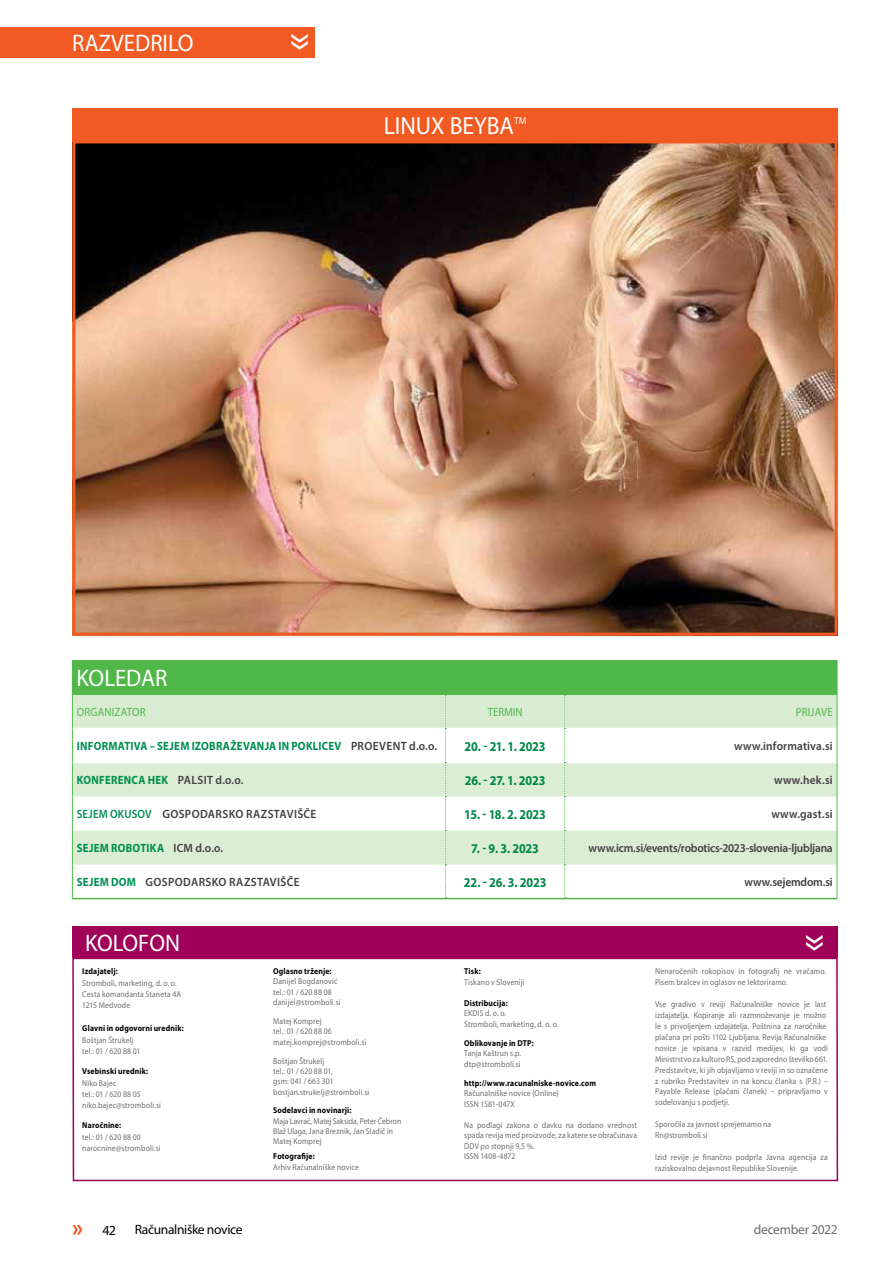
<style>
.page{position:relative;width:893px;height:1263px;background:#fff}
.page>*{position:absolute;margin:0;border:0;box-sizing:border-box;transform-origin:0 0}
.t1{font:45px "Myriad Pro";color:#fff;scale:.95 1}
.t2{font:24.9px "Myriad Pro";color:#fff;scale:.95 1}
.t3{font:700 24.75px "Myriad Pro";color:#f15a22;scale:.95 1}
.t4{font:24px "Myriad Pro";color:#fff;scale:.95 1}
.t5{font:13.95px "Myriad Pro";color:#000}
.t6{font:700 13.5px "Myriad Pro";letter-spacing:-.01em;color:#008847;scale:.9 1}
.t7{font:13.5px "Myriad Pro";letter-spacing:-.025em;color:#000}
.t8{font:13.5px "Myriad Pro";letter-spacing:-.02em;color:#6d6e71}
.t9{font:700 12px "Myriad Pro";letter-spacing:.025em;color:#008f51;scale:.9 1}
.t10{font:600 12px "Myriad Pro";letter-spacing:.01em;color:#414042;scale:.95 1}
.t11{font:600 12px "Myriad Pro";letter-spacing:-.02em;color:#414042;scale:.95 1}
.t12{font:600 12px "Myriad Pro";letter-spacing:.03em;color:#414042;scale:.95 1}
.t13{font:12px "Myriad Pro";letter-spacing:.02em;color:#50b849;scale:.9 1}
.t14{font:9.9px "Myriad Pro";color:#fff;scale:.95 1}
.t15{font:8.55px/10.9px "Myriad Pro";letter-spacing:.015em;color:#6d6e71;scale:.9 1}
.t16{font:700 8.55px "Myriad Pro";letter-spacing:.02em;color:#000;scale:.9 1}
.s1{font-weight:600;color:#414042}
.s2{color:#008f51}
.s3{font-weight:700;color:#008f51}
</style>
<div class="page">
<div style="left:0;top:27px;width:315px;height:31px;background:#f15a22"></div>
<img style="left:76px;top:144px;width:758px;height:488px">
<div style="left:72px;top:140px;width:766px;height:496px;border:3px solid #f15a22"></div>
<div style="left:72px;top:108px;width:766px;height:33px;background:#f15a22"></div>
<hr style="left:837px;top:695px;width:1px;height:33px;background:#50b849">
<hr style="left:837px;top:728px;width:1px;height:34px;background:#50b849">
<hr style="left:837px;top:762px;width:1px;height:34px;background:#50b849">
<hr style="left:837px;top:661px;width:1px;height:33px;background:#50b849">
<hr style="left:837px;top:796px;width:1px;height:34px;background:#50b849">
<hr style="left:837px;top:830px;width:1px;height:34px;background:#50b849">
<hr style="left:837px;top:864px;width:1px;height:34px;background:#50b849">
<svg style="left:72px;top:660px;width:765px;height:238px"></svg>
<hr style="left:72px;top:898px;width:374px;height:1px;background:#50b849">
<hr style="left:446px;top:898px;width:119px;height:1px;background:#50b849">
<hr style="left:565px;top:898px;width:272px;height:1px;background:#50b849">
<div style="left:72px;top:926px;width:766px;height:32px;background:#9f0058"></div>
<div style="left:72px;top:958px;width:766px;height:223px;border:2px solid #9f0058"></div>
<h3 class="t4" style="left:72px;top:29px;width:129px">RAZVEDRILO</h3>
<h1 class="t1" style="left:331px;top:33px;width:20px;rotate:90deg">»</h1>
<h2 class="t2" style="left:384px;top:110px;width:139px">LINUX BEYBA</h2>
<p class="t14" style="left:514px;top:114px;width:14px">TM</p>
<h3 class="t4" style="left:77px;top:664px;width:97px">KOLEDAR</h3>
<h3 class="t13" style="left:77px;top:704px;width:78px">ORGANIZATOR</h3>
<h3 class="t13" style="left:488px;top:704px;width:40px">TERMIN</h3>
<h3 class="t13" style="left:796px;top:704px;width:42px">PRIJAVE</h3>
<h3 class="t9" style="left:77px;top:738px;width:402px">INFORMATIVA – SEJEM IZOBRAŽEVANJA IN POKLICEV <span class="s1">PROEVENT d.o.o.</span></h3>
<h3 class="t6" style="left:465px;top:737px;width:91px">20. - 21. 1. 2023</h3>
<h3 class="t10" style="left:734px;top:738px;width:105px">www.informativa.si</h3>
<h3 class="t9" style="left:77px;top:772px;width:187px">KONFERENCA HEK <span class="s1">PALSIT d.o.o.</span></h3>
<h3 class="t6" style="left:465px;top:771px;width:91px">26. - 27. 1. 2023</h3>
<h3 class="t10" style="left:774px;top:772px;width:63px">www.hek.si</h3>
<h3 class="t10" style="left:77px;top:806px;width:254px"><span class="s2">SEJEM OKUSOV</span> GOSPODARSKO RAZSTAVIŠČE</h3>
<h3 class="t6" style="left:464px;top:805px;width:92px">15. - 18. 2. 2023</h3>
<h3 class="t10" style="left:771px;top:806px;width:66px">www.gast.si</h3>
<h3 class="t9" style="left:77px;top:840px;width:164px">SEJEM ROBOTIKA <span class="s1">ICM d.o.o.</span></h3>
<h3 class="t6" style="left:471px;top:839px;width:77px">7. - 9. 3. 2023</h3>
<h3 class="t11" style="left:588px;top:840px;width:259px">www.icm.si/events/robotics-2023-slovenia-ljubljana</h3>
<h3 class="t12" style="left:77px;top:874px;width:236px"><span class="s3">SEJEM DOM</span> GOSPODARSKO RAZSTAVIŠČE</h3>
<h3 class="t6" style="left:464px;top:873px;width:93px">22. - 26. 3. 2023</h3>
<h3 class="t11" style="left:745px;top:874px;width:94px">www.sejemdom.si</h3>
<h3 class="t4" style="left:85px;top:928px;width:102px">KOLOFON</h3>
<h1 class="t1" style="left:846px;top:933px;width:20px;rotate:90deg">»</h1>
<p class="t16" style="left:82px;top:966px;width:41px">Izdajatelj:</p>
<p class="t15" style="left:82px;top:977px;width:111px;line-height:11.4px">Stromboli, marketing, d. o. o.<br>Cesta komandanta Staneta 4A<br>1215 Medvode</p>
<p class="t16" style="left:82px;top:1023px;width:114px">Glavni in odgovorni urednik:</p>
<p class="t15" style="left:82px;top:1034px;width:66px;line-height:11.4px">Boštjan Štrukelj tel.: 01 / 620 88 01</p>
<p class="t16" style="left:82px;top:1066px;width:75px">Vsebinski urednik:</p>
<p class="t15" style="left:82px;top:1077px;width:89px;line-height:11.4px">Niko Bajec<br>tel.: 01 / 620 88 05 niko.bajec@stromboli.si</p>
<p class="t16" style="left:82px;top:1120px;width:45px">Naročnine:</p>
<p class="t15" style="left:82px;top:1131px;width:89px;line-height:11.4px">tel.: 01 / 620 88 00 narocnine@stromboli.si</p>
<p class="t15" style="left:655px;top:965px;width:192px">Nenaročenih rokopisov in fotografij ne vračamo.<br>Pisem bralcev in oglasov ne lektoriramo.</p>
<p class="t15" style="left:655px;top:998px;width:193px">Vse gradivo v reviji Računalniške novice je last izdajatelja. Kopiranje ali razmnoževanje je možno le s privoljenjem izdajatelja. Poštnina za naročnike plačana pri pošti 1102 Ljubljana. Revija Računalniške novice je vpisana v razvid medijev, ki ga vodi Ministrstvo za kulturo RS, pod zaporedno številko 661.<br>Predstavitve, ki jih objavljamo v reviji in so označene z rubriko Predstavitev in na koncu članka s (P.R.) – Payable Release (plačani članek) – pripravljamo v sodelovanju s podjetji.</p>
<p class="t15" style="left:655px;top:1119px;width:130px">Sporočila za javnost sprejemamo na<br>Rn@stromboli.si</p>
<p class="t15" style="left:655px;top:1152px;width:193px">Izid revije je finančno podprla Javna agencija za raziskovalno dejavnost Republike Slovenije.</p>
<p class="t16" style="left:273px;top:966px;width:66px">Oglasno trženje:</p>
<p class="t15" style="left:273px;top:976px;width:76px;line-height:10.4px">Danijel Bogdanović tel.: 01 / 620 88 08 danijel@stromboli.si</p>
<p class="t15" style="left:273px;top:1016px;width:105px;line-height:10.4px">Matej Komprej<br>tel.: 01 / 620 88 06 matej.komprej@stromboli.si</p>
<p class="t15" style="left:273px;top:1055px;width:108px;line-height:10.4px">Boštjan Štrukelj<br>tel.: 01 / 620 88 01,<br>gsm: 041 / 663 301 bostjan.strukelj@stromboli.si</p>
<p class="t16" style="left:273px;top:1105px;width:88px">Sodelavci in novinarji:</p>
<p class="t15" style="left:273px;top:1115px;width:144px;line-height:10.4px">Maja Lavrač, Matej Saksida, Peter Čebron<br>Blaž Ulaga, Jana Breznik, Jan Sladič in<br>Matej Komprej</p>
<p class="t16" style="left:273px;top:1151px;width:48px">Fotografije:</p>
<p class="t15" style="left:273px;top:1161px;width:97px">Arhiv Računalniške novice</p>
<p class="t16" style="left:464px;top:966px;width:20px">Tisk:</p>
<p class="t15" style="left:464px;top:976px;width:69px">Tiskano v Sloveniji</p>
<p class="t16" style="left:464px;top:997px;width:50px">Distribucija:</p>
<p class="t15" style="left:464px;top:1008px;width:106px;line-height:10.5px">EKDIS d. o. o.<br>Stromboli, marketing, d. o. o.</p>
<p class="t16" style="left:464px;top:1037px;width:79px">Oblikovanje in DTP:</p>
<p class="t15" style="left:464px;top:1048px;width:65px;line-height:10.5px">Tanja Kaštrun s.p. dtp@stromboli.si</p>
<p class="t16" style="left:464px;top:1077px;width:148px">http://www.racunalniske-novice.com</p>
<p class="t15" style="left:464px;top:1088px;width:106px;line-height:10.5px">Računalniške novice (Online)<br>ISSN 1581-047X</p>
<p class="t15" style="left:464px;top:1119px;width:194px;line-height:10.5px">Na podlagi zakona o davku na dodano vrednost spada revija med proizvode, za katere se obračunava<br>DDV po stopnji 9,5 %.<br>ISSN 1408-4872</p>
<h3 class="t3" style="left:72px;top:1211px;width:13px">»</h3>
<h3 class="t5" style="left:103px;top:1221px;width:15px">42</h3>
<h3 class="t7" style="left:135px;top:1221px;width:109px">Računalniške novice</h3>
<h3 class="t8" style="left:754px;top:1221px;width:85px">december 2022</h3>
</div>
